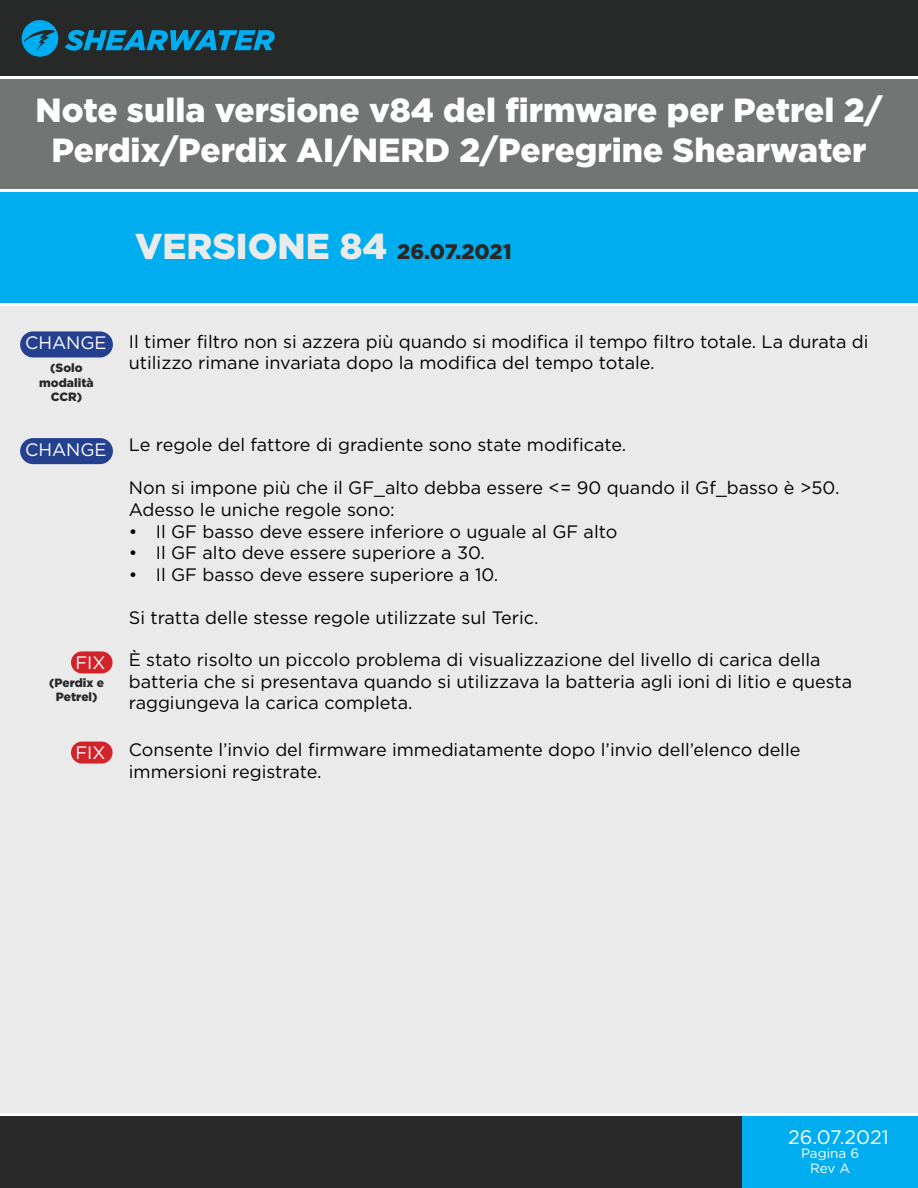
<style>
.page{position:relative;width:918px;height:1188px;background:#fff}
.page>*{position:absolute;margin:0;border:0;box-sizing:border-box;transform-origin:0 0}
.t1{font:900 36px "Gotham HTF";color:#eaeaea}
.t2{font:900 33.45px/40.2px "Gotham HTF";color:#fff;text-align:center}
.t3{font:19.5px "Gotham HTF";color:#fff}
.t4{font:18px/21.6px "Gotham HTF";color:#000}
.t5{font:18px "Gotham HTF";color:#fff}
.t6{font:13.5px "Gotham HTF";color:#fff}
.t7{font:900 12px/14.4px "Gotham HTF";color:#272828;text-align:center}
.s1{font-size:21px;color:#272828}
.s2{font-family:"Gotham"}
</style>
<div class="page">
<div style="left:0;top:0;width:918px;height:77px;background:#272828"></div>
<div style="left:0;top:1114px;width:918px;height:74px;background:#292929"></div>
<div style="left:0;top:305px;width:918px;height:809px;background:#eaeaea"></div>
<svg style="left:65px;top:30px;width:210px;height:21px"></svg>
<svg style="left:22px;top:20px;width:36px;height:37px"></svg>
<div style="left:0;top:191px;width:918px;height:114px;background:#00aeef"></div>
<div style="left:0;top:77px;width:918px;height:114px;background:#737474"></div>
<div style="left:742px;top:1114px;width:176px;height:74px;background:#00aeef"></div>
<hr style="left:0;top:76px;width:918px;height:3px;background:#fff">
<hr style="left:0;top:189px;width:918px;height:3px;background:#fff">
<hr style="left:0;top:303px;width:918px;height:3px;background:#fff">
<hr style="left:0;top:1113px;width:918px;height:3px;background:#fff">
<div style="left:21px;top:332px;width:91px;height:25px;background:#25408f;border-radius:12px"></div>
<div style="left:20px;top:331px;width:93px;height:27px;border:2px solid #25408f;border-radius:12px"></div>
<div style="left:21px;top:439px;width:91px;height:24px;background:#25408f;border-radius:12px"></div>
<div style="left:20px;top:438px;width:93px;height:26px;border:2px solid #25408f;border-radius:12px"></div>
<div style="left:72px;top:652px;width:40px;height:21px;background:#d2232a;border-radius:10px"></div>
<div style="left:71px;top:651px;width:42px;height:22px;border:2px solid #d2232a;border-radius:10px"></div>
<div style="left:72px;top:742px;width:40px;height:21px;background:#d2232a;border-radius:10px"></div>
<div style="left:71px;top:742px;width:42px;height:22px;border:2px solid #d2232a;border-radius:10px"></div>
<p class="t2" style="left:36px;top:89px;width:848px">Note sulla versione v84 del firmware per Petrel 2/<br>Perdix/Perdix AI/NERD 2/Peregrine Shearwater</p>
<p class="t1" style="left:135px;top:225px;width:378px">VERSIONE 84 <span class="s1">26.07.2021</span></p>
<p class="t5" style="left:25px;top:333px;width:83px">CHANGE</p>
<p class="t7" style="left:39px;top:361px;width:56px">(Solo modalità<br>CCR)</p>
<p class="t5" style="left:25px;top:439px;width:83px">CHANGE</p>
<p class="t5" style="left:75px;top:653px;width:32px">FIX</p>
<p class="t7" style="left:49px;top:675px;width:56px">(Perdix e<br>Petrel)</p>
<p class="t5" style="left:75px;top:743px;width:32px">FIX</p>
<p class="t4" style="left:129px;top:330px;width:741px">Il timer filtro non si azzera più quando si modifica il tempo filtro totale. La durata di utilizzo rimane invariata dopo la modifica del tempo totale.</p>
<p class="t4" style="left:129px;top:434px;width:499px">Le regole del fattore di gradiente sono state modificate.</p>
<p class="t4" style="left:129px;top:477px;width:712px">Non si impone più che il GF_alto debba essere &lt;= 90 quando il Gf_basso è &gt;50.<br>Adesso le uniche regole sono:</p>
<p class="t4" style="left:129px;top:520px;width:490px"><span class="s2">•</span> Il GF basso deve essere inferiore o uguale al GF alto</p>
<p class="t4" style="left:129px;top:542px;width:358px"><span class="s2">•</span> Il GF alto deve essere superiore a 30.</p>
<p class="t4" style="left:129px;top:563px;width:371px"><span class="s2">•</span> Il GF basso deve essere superiore a 10.</p>
<p class="t4" style="left:129px;top:607px;width:411px">Si tratta delle stesse regole utilizzate sul Teric.</p>
<p class="t4" style="left:129px;top:649px;width:725px">È stato risolto un piccolo problema di visualizzazione del livello di carica della batteria che si presentava quando si utilizzava la batteria agli ioni di litio e questa raggiungeva la carica completa.</p>
<p class="t4" style="left:129px;top:739px;width:673px">Consente l’invio del firmware immediatamente dopo l’invio dell’elenco delle immersioni registrate.</p>
<p class="t3" style="left:788px;top:1126px;width:102px">26.07.2021</p>
<p class="t6" style="left:801px;top:1146px;width:60px">Pagina 6</p>
<p class="t6" style="left:810px;top:1160px;width:41px">Rev A</p>
</div>
